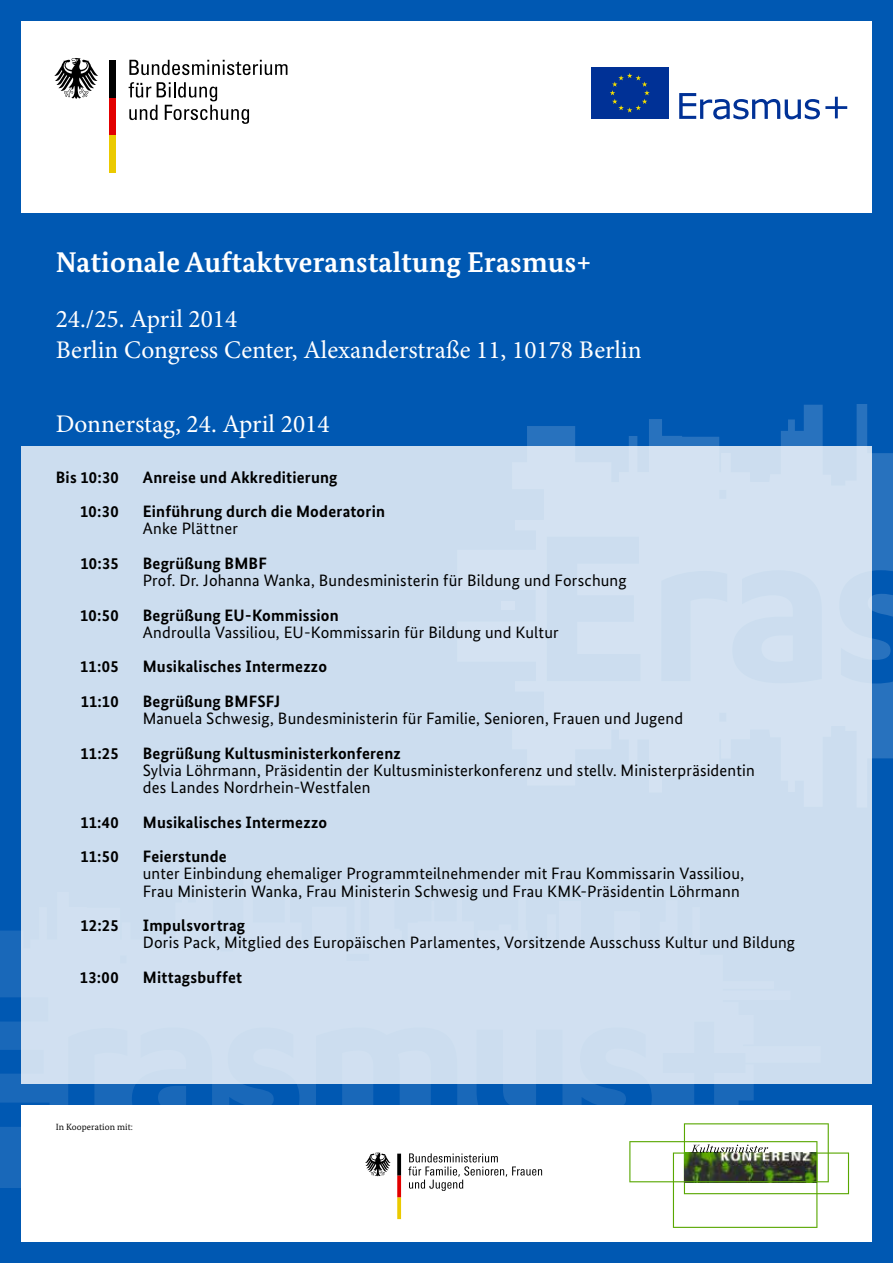
<style>
.page{position:relative;width:893px;height:1263px;background:#0058b2}
.page>*{position:absolute;margin:0;border:0;box-sizing:border-box;transform-origin:0 0}
.t1{font:700 28.5px "Bundes Serif";letter-spacing:.01em;color:#fff}
.t2{font:25.35px/31.8px "Minion Pro";color:#fff}
.t3{font:16.5px/17.2px "Bundes Sans";letter-spacing:.01em;color:#000}
.t4{font:700 16.5px "Bundes Sans";letter-spacing:.015em;color:#000}
.t5{font:9px "Bundes Serif";letter-spacing:.01em;color:#000}
</style>
<div class="page">
<svg style="left:0;top:931px;width:821px;height:257px;fill:#1968b9"></svg>
<svg style="left:527px;top:404px;width:366px;height:355px"></svg>
<div style="left:21px;top:21px;width:851px;height:192px;background:#fff"></div>
<div style="left:21px;top:1106px;width:851px;height:136px;background:#fff"></div>
<svg style="left:129px;top:82px;width:120px;height:42px"></svg>
<svg style="left:129px;top:60px;width:158px;height:15px"></svg>
<div style="left:109px;top:135px;width:7px;height:37px;background:#ebca00"></div>
<div style="left:109px;top:97px;width:7px;height:38px;background:#e20000"></div>
<div style="left:109px;top:60px;width:7px;height:37px;background:#000"></div>
<svg style="left:54px;top:58px;width:44px;height:41px"></svg>
<svg style="left:365px;top:1152px;width:26px;height:24px"></svg>
<svg style="left:397px;top:1153px;width:4px;height:66px"></svg>
<svg style="left:408px;top:1153px;width:134px;height:38px"></svg>
<svg style="left:629px;top:1123px;width:220px;height:105px"></svg>
<svg style="left:679px;top:93px;width:168px;height:26px"></svg>
<div style="left:592px;top:68px;width:76px;height:51px;background:#003196"></div>
<svg style="left:610px;top:73px;width:40px;height:40px"></svg>
<div style="left:21px;top:446px;width:851px;height:638px;background:#ccddef"></div>
<h1 class="t1" style="left:56px;top:245px;width:537px">Nationale Auftaktveranstaltung Erasmus+</h1>
<h2 class="t2" style="left:56px;top:303px;width:587px">24./25. April 2014<br>Berlin Congress Center, Alexanderstraße 11, 10178 Berlin</h2>
<h2 class="t2" style="left:56px;top:408px;width:275px">Donnerstag, 24. April 2014</h2>
<p class="t4" style="left:56px;top:467px;width:65px">Bis 10:30</p>
<p class="t4" style="left:143px;top:467px;width:196px">Anreise und Akkreditierung</p>
<p class="t4" style="left:80px;top:501px;width:40px">10:30</p>
<p class="t4" style="left:143px;top:501px;width:244px">Einführung durch die Moderatorin</p>
<p class="t3" style="left:143px;top:520px;width:97px">Anke Plättner</p>
<p class="t4" style="left:80px;top:553px;width:40px">10:35</p>
<p class="t4" style="left:143px;top:553px;width:126px">Begrüßung BMBF</p>
<p class="t3" style="left:143px;top:572px;width:485px">Prof. Dr. Johanna Wanka, Bundesministerin für Bildung und Forschung</p>
<p class="t4" style="left:80px;top:605px;width:40px">10:50</p>
<p class="t4" style="left:143px;top:605px;width:198px">Begrüßung EU-Kommission</p>
<p class="t3" style="left:143px;top:623px;width:417px">Androulla Vassiliou, EU-Kommissarin für Bildung und Kultur</p>
<p class="t4" style="left:80px;top:657px;width:40px">11:05</p>
<p class="t4" style="left:143px;top:657px;width:186px">Musikalisches Intermezzo</p>
<p class="t4" style="left:81px;top:691px;width:39px">11:10</p>
<p class="t4" style="left:143px;top:691px;width:139px">Begrüßung BMFSFJ</p>
<p class="t3" style="left:143px;top:710px;width:542px">Manuela Schwesig, Bundesministerin für Familie, Senioren, Frauen und Jugend</p>
<p class="t4" style="left:81px;top:743px;width:40px">11:25</p>
<p class="t4" style="left:143px;top:743px;width:260px">Begrüßung Kultusministerkonferenz</p>
<p class="t3" style="left:143px;top:761px;width:613px">Sylvia Löhrmann, Präsidentin der Kultusministerkonferenz und stellv. Ministerpräsidentin des Landes Nordrhein-Westfalen</p>
<p class="t4" style="left:80px;top:812px;width:40px">11:40</p>
<p class="t4" style="left:143px;top:812px;width:186px">Musikalisches Intermezzo</p>
<p class="t4" style="left:80px;top:846px;width:40px">11:50</p>
<p class="t4" style="left:143px;top:846px;width:85px">Feierstunde</p>
<p class="t3" style="left:143px;top:865px;width:603px">unter Einbindung ehemaliger Programmteilnehmender mit Frau Kommissarin Vassiliou,<br>Frau Ministerin Wanka, Frau Ministerin Schwesig und Frau KMK-Präsidentin Löhrmann</p>
<p class="t4" style="left:80px;top:915px;width:40px">12:25</p>
<p class="t4" style="left:143px;top:915px;width:104px">Impulsvortrag</p>
<p class="t3" style="left:143px;top:934px;width:654px">Doris Pack, Mitglied des Europäischen Parlamentes, Vorsitzende Ausschuss Kultur und Bildung</p>
<p class="t4" style="left:80px;top:967px;width:40px">13:00</p>
<p class="t4" style="left:143px;top:967px;width:101px">Mittagsbuffet</p>
<p class="t5" style="left:56px;top:1122px;width:79px">In Kooperation mit:</p>
</div>
